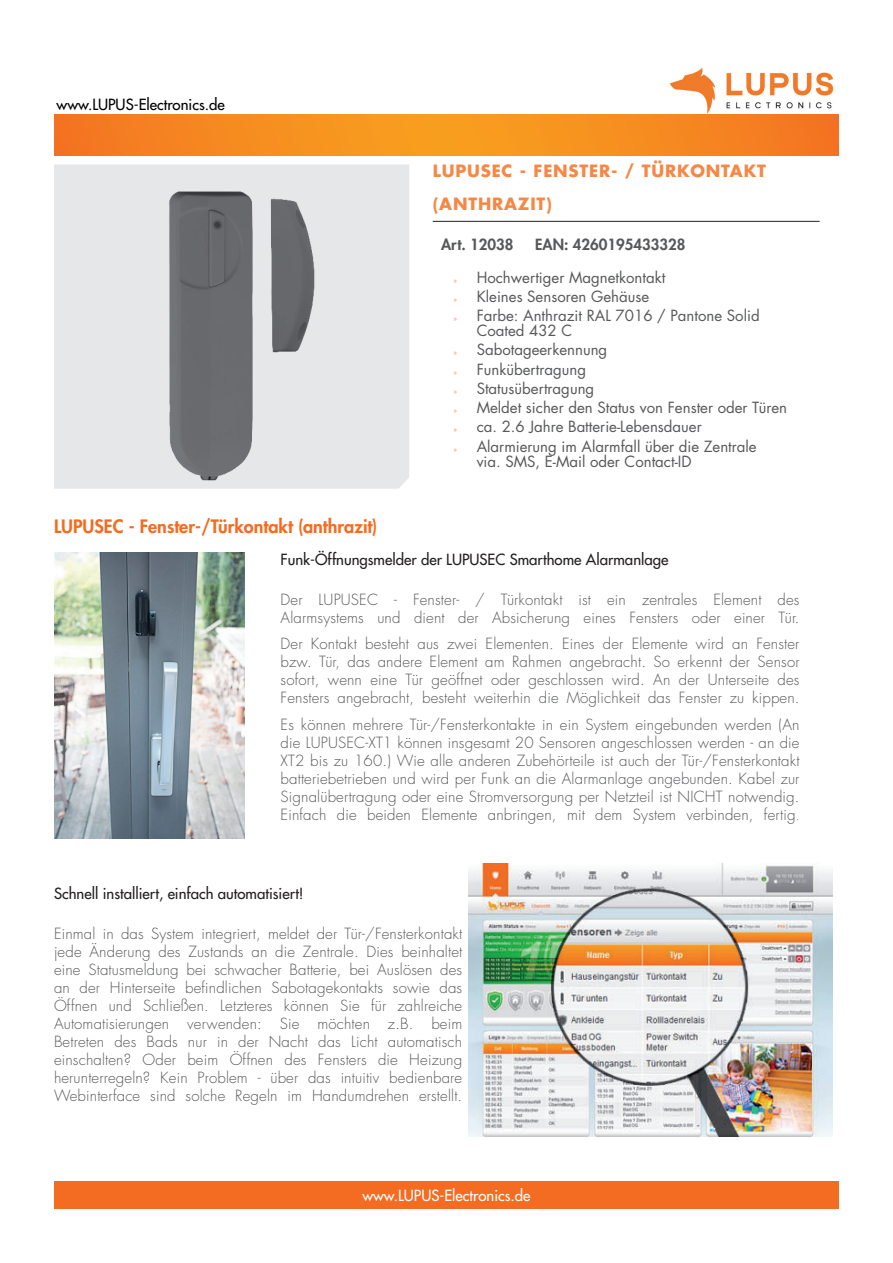
<style>
.page{position:relative;width:893px;height:1263px;background:#fff}
.page>*{position:absolute;margin:0;border:0;box-sizing:border-box;transform-origin:0 0}
.t1{font:800 18px "Futura Std";color:#f36c21}
.t2{font:700 16.5px/33px "Futura Std";letter-spacing:.05em;color:#f58846}
.t3{font:300 15px/18px "Futura Std";letter-spacing:.01em;color:#57585a;text-align:justify}
.t4{font:15px/19.2px "Futura Std";color:#57585a}
.t5{font:500 15px "Futura Std";color:#231f20}
.t6{font:800 15px "Futura Std";color:#57585a}
.t7{font:500 15px "Futura Std";color:#fff}
.t8{font:500 15px "Futura Std";color:#000}
.s1{font-family:"Myriad Pro";font-size:7.5px;color:#f58846}
.s2{font-size:12px}
</style>
<div class="page">
<img style="left:655px;top:67px;width:184px;height:48px">
<svg style="left:54px;top:115px;width:785px;height:41px;background:#f58b20"></svg>
<div style="left:54px;top:1181px;width:785px;height:28px;background:#f36c21"></div>
<div style="left:54px;top:164px;width:355px;height:325px;background:#e6e7e9"></div>
<hr style="left:433px;top:221px;width:387px;height:1px;background:#231f20">
<img style="left:145px;top:173px;width:195px;height:307px">
<img style="left:54px;top:553px;width:191px;height:286px">
<img style="left:469px;top:863px;width:364px;height:273px">
<p class="t8" style="left:57px;top:95px;width:170px">www.LUPUS-Electronics.de</p>
<p class="t1" style="left:54px;top:515px;width:325px">LUPUSEC - Fenster-/Türkontakt (anthrazit)</p>
<p class="t2" style="left:433px;top:154px;width:335px">LUPUSEC - FENSTER- / TÜRKONTAKT (ANTHRAZIT)</p>
<p class="t6" style="left:441px;top:235px;width:74px">Art. 12038</p>
<p class="t6" style="left:535px;top:235px;width:152px">EAN: 4260195433328</p>
<p class="t4" style="left:454px;top:268px;width:307px"><span class="s1">»</span> Hochwertiger Magnetkontakt<br><span class="s1">»</span> Kleines Sensoren Gehäuse<br><span class="s1">»</span> Farbe: Anthrazit RAL 7016 / Pantone Solid</p>
<p class="t4" style="left:454px;top:321px;width:335px;text-indent:23px">Coated 432 C<br><span class="s1">»</span> Sabotageerkennung<br><span class="s1">»</span> Funkübertragung<br><span class="s1">»</span> Statusübertragung<br><span class="s1">»</span> Meldet sicher den Status von Fenster oder Türen <span class="s1">»</span> ca. 2.6 Jahre Batterie-Lebensdauer<br><span class="s1">»</span> Alarmierung im Alarmfall über die Zentrale</p>
<p class="t4" style="left:477px;top:452px;width:216px">via. SMS, E-Mail oder Contact-ID</p>
<p class="t5" style="left:281px;top:550px;width:389px">Funk-Öffnungsmelder der LUPUSEC Smarthome Alarmanlage</p>
<p class="t3" style="left:281px;top:591px;width:520px">Der LUPUSEC - Fenster- / Türkontakt ist ein zentrales Element des<br>Alarmsystems und dient der Absicherung eines Fensters oder einer Tür.</p>
<p class="t3" style="left:281px;top:635px;width:520px">Der Kontakt besteht aus zwei Elementen. Eines der Elemente wird an Fenster bzw. Tür, das andere Element am Rahmen angebracht. So erkennt der Sensor sofort, wenn eine Tür geöffnet oder geschlossen wird. An der Unterseite des Fensters angebracht, besteht weiterhin die Möglichkeit das Fenster zu kippen.</p>
<p class="t3" style="left:281px;top:716px;width:520px">Es können mehrere Tür-/Fensterkontakte in ein System eingebunden werden (An die LUPUSEC-XT1 können insgesamt 20 Sensoren angeschlossen werden - an die XT2 bis zu 160.) Wie alle anderen Zubehörteile ist auch der Tür-/Fensterkontakt batteriebetrieben und wird per Funk an die Alarmanlage angebunden. Kabel zur Signalübertragung oder eine Stromversorgung per Netzteil ist NICHT notwendig.<br>Einfach die beiden Elemente anbringen, mit dem System verbinden, fertig<span class="s2">.</span></p>
<p class="t5" style="left:54px;top:884px;width:251px">Schnell installiert, einfach automatisiert!</p>
<p class="t3" style="left:54px;top:925px;width:410px">Einmal in das System integriert, meldet der Tür-/Fensterkontakt jede Änderung des Zustands an die Zentrale. Dies beinhaltet eine Statusmeldung bei schwacher Batterie, bei Auslösen des an der Hinterseite befindlichen Sabotagekontakts sowie das Öffnen und Schließen. Letzteres können Sie für zahlreiche Automatisierungen verwenden: Sie möchten z.B. beim Betreten des Bads nur in der Nacht das Licht automatisch einschalten? Oder beim Öffnen des Fensters die Heizung herunterregeln? Kein Problem - über das intuitiv bedienbare Webinterface sind solche Regeln im Handumdrehen erstellt.</p>
<p class="t7" style="left:362px;top:1186px;width:170px">www.LUPUS-Electronics.de</p>
</div>
